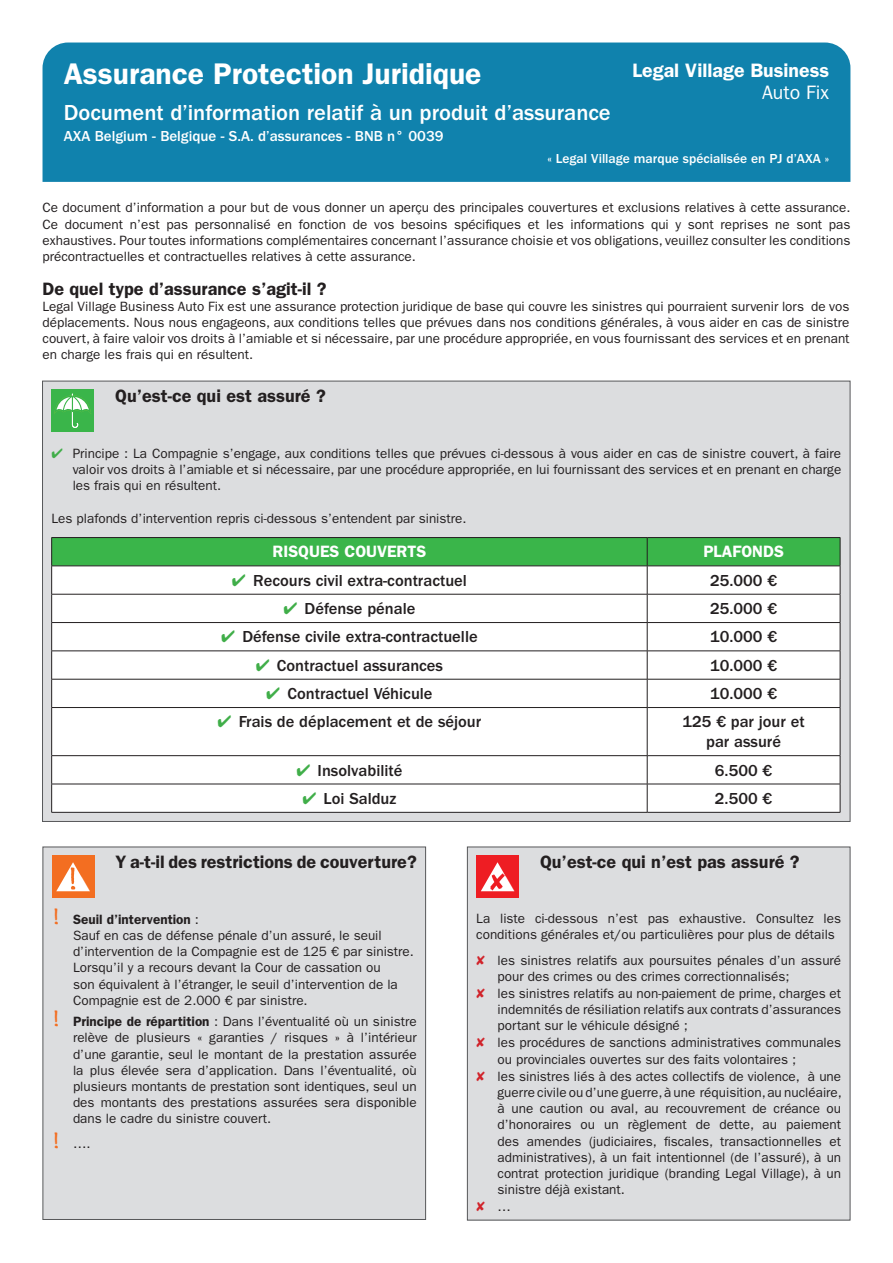
<style>
.page{position:relative;width:893px;height:1263px;background:#fff}
.page>*{position:absolute;margin:0;border:0;box-sizing:border-box;transform-origin:0 0}
.t1{font:600 30px "ITC Franklin Gothic Std";color:#fff}
.t2{font:500 22.5px "ITC Franklin Gothic Std";color:#fff}
.t3{font:600 19.5px "ITC Franklin Gothic Std";color:#fff}
.t4{font:19.5px "ITC Franklin Gothic Std";color:#fff}
.t5{font:600 18px "ITC Franklin Gothic Std";color:#231f20}
.t6{font:500 16.5px/19.8px "ITC Franklin Gothic Std";color:#231f20;text-align:center}
.t7{font:600 16.5px "ITC Franklin Gothic Std";color:#fff}
.t8{font:500 15px "ITC Franklin Gothic Std";color:#fff}
.t9{font:13.5px/16.2px "ITC Franklin Gothic Std";color:#231f20;text-align:justify}
.t10{font:500 13.5px "ITC Franklin Gothic Std";color:#fff}
.s1{color:#40ae49}
.s2{font-family:"Bradley Hand ITCTT";font-weight:700;font-size:28.5px;color:#f36e21}
.s3{font-weight:600}
.s4{color:#d1232a}
</style>
<div class="page">
<div style="left:43px;top:381px;width:807px;height:440px;background:#dcdddf"></div>
<div style="left:52px;top:708px;width:788px;height:104px;background:#fff"></div>
<svg style="left:51px;top:537px;width:790px;height:170px;background:#d6ead9"></svg>
<hr style="left:51px;top:707px;width:596px;height:1px;background:#231f20">
<hr style="left:51px;top:708px;width:1px;height:47px;background:#231f20">
<hr style="left:647px;top:707px;width:193px;height:1px;background:#231f20">
<hr style="left:647px;top:708px;width:1px;height:47px;background:#231f20">
<hr style="left:840px;top:708px;width:1px;height:47px;background:#231f20">
<hr style="left:51px;top:755px;width:596px;height:1px;background:#231f20">
<hr style="left:647px;top:755px;width:193px;height:1px;background:#231f20">
<hr style="left:51px;top:784px;width:596px;height:1px;background:#231f20">
<svg style="left:51px;top:756px;width:1px;height:56px"></svg>
<hr style="left:647px;top:784px;width:193px;height:1px;background:#231f20">
<svg style="left:647px;top:756px;width:1px;height:56px"></svg>
<svg style="left:840px;top:756px;width:1px;height:56px"></svg>
<hr style="left:51px;top:812px;width:596px;height:1px;background:#231f20">
<hr style="left:647px;top:812px;width:193px;height:1px;background:#231f20">
<div style="left:51px;top:390px;width:43px;height:42px;background:#3ab54a"></div>
<svg style="left:54px;top:394px;width:37px;height:34px"></svg>
<div style="left:467px;top:847px;width:383px;height:373px;background:#dcdddf"></div>
<div style="left:476px;top:855px;width:43px;height:43px;background:#ee1d23"></div>
<svg style="left:481px;top:862px;width:33px;height:29px"></svg>
<div style="left:43px;top:847px;width:383px;height:372px;background:#dcdddf"></div>
<div style="left:43px;top:846px;width:383px;height:374px;border:1px solid #57585a"></div>
<div style="left:52px;top:855px;width:42px;height:43px;background:#f36e21"></div>
<svg style="left:56px;top:862px;width:34px;height:29px"></svg>
<div style="left:43px;top:43px;width:807px;height:139px;background:#1082ad"></div>
<h1 class="t1" style="left:64px;top:56px;width:419px">Assurance Protection Juridique</h1>
<h2 class="t2" style="left:64px;top:100px;width:548px">Document d’information relatif à un produit d’assurance</h2>
<p class="t8" style="left:64px;top:128px;width:381px">AXA Belgium - Belgique - S.A. d’assurances - BNB n° 0039</p>
<p class="t10" style="left:547px;top:151px;width:283px">« Legal Village marque spécialisée en PJ d’AXA »</p>
<h3 class="t3" style="left:632px;top:59px;width:198px">Legal Village Business</h3>
<h3 class="t4" style="left:762px;top:81px;width:69px">Auto Fix</h3>
<p class="t9" style="left:43px;top:200px;width:809px">Ce document d’information a pour but de vous donner un aperçu des principales couvertures et exclusions relatives à cette assurance.<br>Ce document n’est pas personnalisé en fonction de vos besoins spécifiques et les informations qui y sont reprises ne sont pas exhaustives. Pour toutes informations complémentaires concernant l’assurance choisie et vos obligations, veuillez consulter les conditions précontractuelles et contractuelles relatives à cette assurance.</p>
<h3 class="t5" style="left:43px;top:278px;width:286px">De quel type d’assurance s’agit-il ?</h3>
<p class="t9" style="left:43px;top:298px;width:809px">Legal Village Business Auto Fix est une assurance protection juridique de base qui couvre les sinistres qui pourraient survenir lors de vos déplacements. Nous nous engageons, aux conditions telles que prévues dans nos conditions générales, à vous aider en cas de sinistre couvert, à faire valoir vos droits à l’amiable et si nécessaire, par une procédure appropriée, en vous fournissant des services et en prenant en charge les frais qui en résultent.</p>
<h3 class="t5" style="left:115px;top:385px;width:212px">Qu’est-ce qui est assuré ?</h3>
<p class="t9" style="left:73px;top:445px;width:770px;text-indent:-21px"><span class="s1">✔</span> Principe : La Compagnie s’engage, aux conditions telles que prévues ci-dessous à vous aider en cas de sinistre couvert, à faire valoir vos droits à l’amiable et si nécessaire, par une procédure appropriée, en lui fournissant des services et en prenant en charge les frais qui en résultent.</p>
<p class="t9" style="left:51px;top:510px;width:417px">Les plafonds d’intervention repris ci-dessous s’entendent par sinistre.</p>
<p class="t7" style="left:273px;top:542px;width:155px">RISQUES COUVERTS</p>
<p class="t7" style="left:703px;top:542px;width:82px">PLAFONDS</p>
<p class="t6" style="left:232px;top:570px;width:237px"><span class="s1">✔</span> Recours civil extra-contractuel</p>
<p class="t6" style="left:710px;top:570px;width:68px">25.000 €</p>
<p class="t6" style="left:283px;top:599px;width:134px"><span class="s1">✔</span> Défense pénale</p>
<p class="t6" style="left:710px;top:599px;width:68px">25.000 €</p>
<p class="t6" style="left:221px;top:627px;width:258px"><span class="s1">✔</span> Défense civile extra-contractuelle</p>
<p class="t6" style="left:710px;top:627px;width:68px">10.000 €</p>
<p class="t6" style="left:256px;top:655px;width:189px"><span class="s1">✔</span> Contractuel assurances</p>
<p class="t6" style="left:710px;top:655px;width:68px">10.000 €</p>
<p class="t6" style="left:266px;top:684px;width:168px"><span class="s1">✔</span> Contractuel Véhicule</p>
<p class="t6" style="left:710px;top:684px;width:68px">10.000 €</p>
<p class="t6" style="left:217px;top:712px;width:265px"><span class="s1">✔</span> Frais de déplacement et de séjour</p>
<p class="t6" style="left:682px;top:712px;width:124px">125 € par jour et par assuré</p>
<p class="t6" style="left:296px;top:760px;width:108px"><span class="s1">✔</span> Insolvabilité</p>
<p class="t6" style="left:715px;top:760px;width:59px">6.500 €</p>
<p class="t6" style="left:302px;top:789px;width:96px"><span class="s1">✔</span> Loi Salduz</p>
<p class="t6" style="left:715px;top:789px;width:59px">2.500 €</p>
<h3 class="t5" style="left:116px;top:851px;width:303px">Y a-t-il des restrictions de couverture?</h3>
<p class="t9" style="left:73px;top:911px;width:342px;text-align:left;text-indent:-21px"><span class="s2">!</span> <span class="s3">Seuil d’intervention</span> :<br>Sauf en cas de défense pénale d’un assuré, le seuil d’intervention de la Compagnie est de 125 € par sinistre.<br>Lorsqu’il y a recours devant la Cour de cassation ou<br>son équivalent à l’étranger, le seuil d’intervention de la Compagnie est de 2.000 € par sinistre.</p>
<p class="t9" style="left:73px;top:1013px;width:345px;text-indent:-21px"><span class="s2">!</span> <span class="s3">Principe de répartition</span> : Dans l’éventualité où un sinistre relève de plusieurs « garanties / risques » à l’intérieur d’une garantie, seul le montant de la prestation assurée la plus élevée sera d’application. Dans l’éventualité, où plusieurs montants de prestation sont identiques, seul un des montants des prestations assurées sera disponible dans le cadre du sinistre couvert.</p>
<p class="t9" style="left:52px;top:1135px;width:40px"><span class="s2">!</span> ….</p>
<h3 class="t5" style="left:540px;top:851px;width:261px">Qu’est-ce qui n’est pas assuré ?</h3>
<p class="t9" style="left:476px;top:910px;width:366px">La liste ci-dessous n’est pas exhaustive. Consultez les conditions générales et/ou particulières pour plus de détails</p>
<p class="t9" style="left:476px;top:952px;width:366px"><span class="s4">✘</span> les sinistres relatifs aux poursuites pénales d’un assuré</p>
<p class="t9" style="left:497px;top:968px;width:294px">pour des crimes ou des crimes correctionnalisés;</p>
<p class="t9" style="left:476px;top:985px;width:366px"><span class="s4">✘</span> les sinistres relatifs au non-paiement de prime, charges et</p>
<p class="t9" style="left:497px;top:1002px;width:345px">indemnités de résiliation relatifs aux contrats d’assurances</p>
<p class="t9" style="left:497px;top:1018px;width:192px">portant sur le véhicule désigné ;</p>
<p class="t9" style="left:476px;top:1035px;width:366px"><span class="s4">✘</span> les procédures de sanctions administratives communales</p>
<p class="t9" style="left:497px;top:1051px;width:300px">ou provinciales ouvertes sur des faits volontaires ;</p>
<p class="t9" style="left:476px;top:1068px;width:366px"><span class="s4">✘</span> les sinistres liés à des actes collectifs de violence, à une</p>
<p class="t9" style="left:497px;top:1084px;width:346px">guerre civile ou d’une guerre, à une réquisition, au nucléaire,</p>
<p class="t9" style="left:497px;top:1100px;width:345px">à une caution ou aval, au recouvrement de créance ou</p>
<p class="t9" style="left:497px;top:1117px;width:345px">d’honoraires ou un règlement de dette, au paiement</p>
<p class="t9" style="left:497px;top:1133px;width:345px">des amendes (judiciaires, fiscales, transactionnelles et</p>
<p class="t9" style="left:497px;top:1149px;width:345px">administratives), à un fait intentionnel (de l’assuré), à un</p>
<p class="t9" style="left:497px;top:1165px;width:345px">contrat protection juridique (branding Legal Village), à un</p>
<p class="t9" style="left:497px;top:1181px;width:129px">sinistre déjà existant.</p>
<p class="t9" style="left:476px;top:1198px;width:36px"><span class="s4">✘</span> …</p>
</div>
